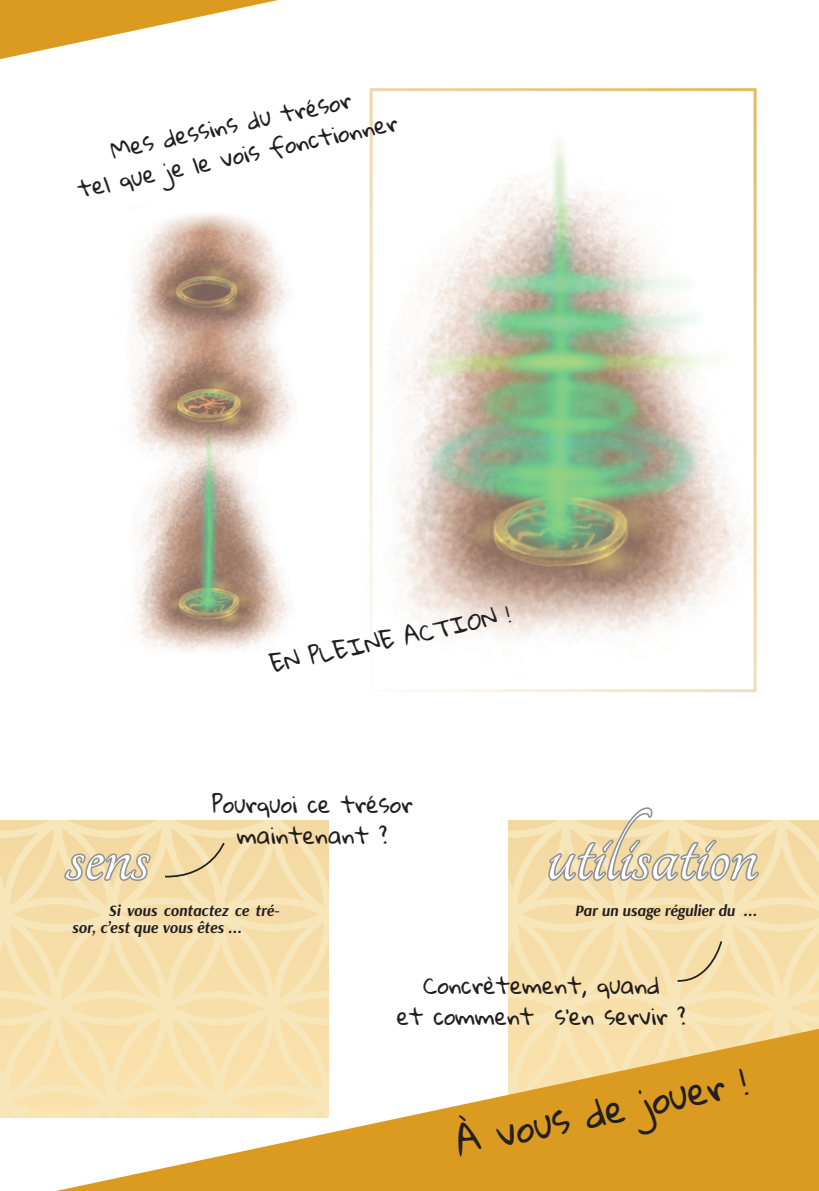
<style>
.page{position:relative;width:819px;height:1191px;background:#fff}
.page>*{position:absolute;margin:0;border:0;box-sizing:border-box;transform-origin:0 0}
.t1{font:94.85px "Tangerine";color:#fff}
.t2{font:36.75px "Gloria Hallelujah";color:#231f20}
.t3{font:22.75px/31.5px "Gloria Hallelujah";color:#231f20;text-align:center}
.t4{font:italic 700 15.75px/16.8px "Arsenal";color:#231f20}
</style>
<div class="page">
<svg style="left:0;top:0;width:278px;height:59px"></svg>
<hr style="left:0;top:524px;width:1px;height:47px;background:#ffe092">
<hr style="left:0;top:593px;width:1px;height:47px;background:#ffe092">
<hr style="left:0;top:661px;width:1px;height:47px;background:#ffe092">
<img style="left:130px;top:213px;width:166px;height:439px">
<img style="left:393px;top:88px;width:364px;height:604px">
<div style="left:369px;top:88px;width:387px;height:604px;border:3px solid #e3b860"></div>
<svg style="left:508px;top:807px;width:311px;height:221px;background:#f0dcb0"></svg>
<svg style="left:0;top:820px;width:328px;height:298px;background:#f3dead"></svg>
<svg style="left:56px;top:1028px;width:763px;height:163px"></svg>
<p class="t3" style="left:68px;top:144px;width:328px;rotate:-12deg">Mes dessins du trésor<br>tel que je le vois fonctionner</p>
<p class="t3" style="left:267px;top:650px;width:246px;rotate:-12deg">EN PLEINE ACTION !</p>
<h1 class="t1" style="left:66px;top:808px;width:84px">sens</h1>
<p class="t3" style="left:212px;top:789px;width:202px">Pourquoi ce trésor maintenant ?</p>
<p class="t4" style="left:72px;top:901px;width:209px;text-indent:37px">Si vous contactez ce tré&shy;sor, c’est que vous êtes ...</p>
<h1 class="t1" style="left:547px;top:808px;width:212px">utilisation</h1>
<p class="t4" style="left:574px;top:901px;width:184px">Par un usage régulier du ...</p>
<p class="t3" style="left:397px;top:970px;width:291px">Concrètement, quand<br>et comment s’en servir ?</p>
<h2 class="t2" style="left:452px;top:1122px;width:298px;rotate:-12deg">À vous de jouer !</h2>
</div>
